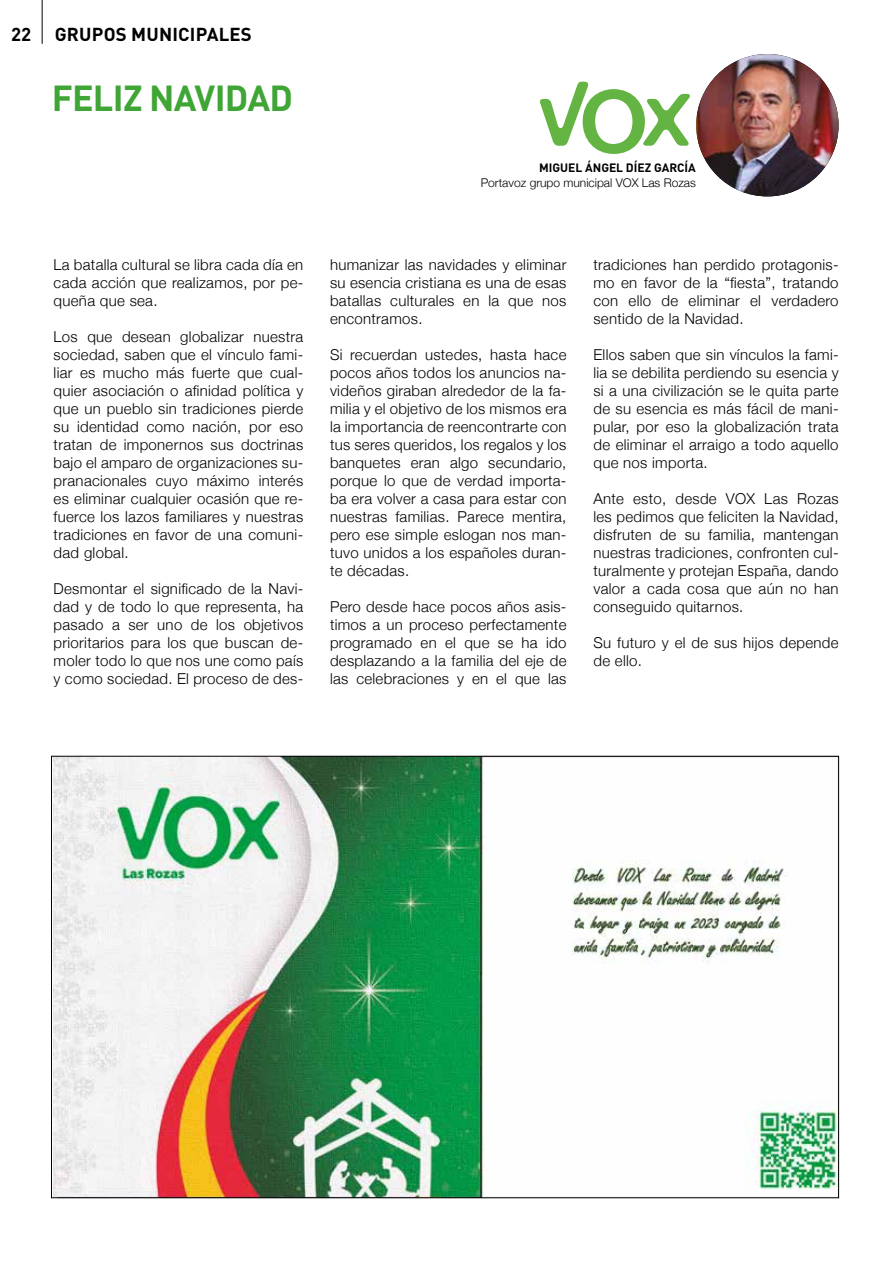
<style>
.page{position:relative;width:893px;height:1263px;background:#fff}
.page>*{position:absolute;margin:0;border:0;box-sizing:border-box;transform-origin:0 0}
.t1{font:700 35.7px "DINOT";letter-spacing:-.02em;color:#3fa535}
.t2{font:700 18.6px "DINOT";color:#000}
.t3{font:300 15px/18px "Helvetica Neue";letter-spacing:.02em;color:#000;text-align:justify}
.t4{font:300 12px "Helvetica Neue";color:#000}
.t5{font:700 12px "DINOT";color:#000}
</style>
<div class="page">
<hr style="left:42px;top:0;width:1px;height:44px;background:#000">
<img style="left:696px;top:54px;width:143px;height:142px;border-radius:71px">
<img style="left:54px;top:758px;width:783px;height:438px">
<svg style="left:539px;top:82px;width:151px;height:72px"></svg>
<p class="t2" style="left:11px;top:22px;width:22px">22</p>
<p class="t2" style="left:55px;top:22px;width:13px">GRUPOS</p>
<p class="t2" style="left:131px;top:22px;width:12px">MUNICIPALES</p>
<h1 class="t1" style="left:52px;top:75px;width:243px">FELIZ NAVIDAD</h1>
<p class="t5" style="left:539px;top:160px;width:158px">MIGUEL ÁNGEL DÍEZ GARCÍA</p>
<p class="t4" style="left:481px;top:173px;width:217px">Portavoz grupo municipal VOX Las Rozas</p>
<p class="t3" style="left:54px;top:255px;width:251px">La batalla cultural se libra cada día en cada acción que realizamos, por pe&shy;queña que sea.</p>
<p class="t3" style="left:54px;top:327px;width:251px">Los que desean globalizar nuestra sociedad, saben que el vínculo fami&shy;liar es mucho más fuerte que cual&shy;quier asociación o afinidad política y que un pueblo sin tradiciones pierde su identidad como nación, por eso tratan de imponernos sus doctrinas bajo el amparo de organizaciones su&shy;pranacionales cuyo máximo interés es eliminar cualquier ocasión que re&shy;fuerce los lazos familiares y nuestras tradiciones en favor de una comuni&shy;dad global.</p>
<p class="t3" style="left:54px;top:579px;width:251px">Desmontar el significado de la Navi&shy;dad y de todo lo que representa, ha pasado a ser uno de los objetivos prioritarios para los que buscan de&shy;moler todo lo que nos une como país y como sociedad. El proceso de des-</p>
<p class="t3" style="left:330px;top:255px;width:238px">humanizar las navidades y eliminar su esencia cristiana es una de esas batallas culturales en la que nos encontramos.</p>
<p class="t3" style="left:330px;top:345px;width:238px">Si recuerdan ustedes, hasta hace pocos años todos los anuncios na&shy;videños giraban alrededor de la fa&shy;milia y el objetivo de los mismos era la importancia de reencontrarte con tus seres queridos, los regalos y los banquetes eran algo secundario, porque lo que de verdad importa&shy;ba era volver a casa para estar con nuestras familias. Parece mentira, pero ese simple eslogan nos man&shy;tuvo unidos a los españoles duran&shy;te décadas.</p>
<p class="t3" style="left:330px;top:597px;width:238px">Pero desde hace pocos años asis&shy;timos a un proceso perfectamente programado en el que se ha ido desplazando a la familia del eje de las celebraciones y en el que las</p>
<p class="t3" style="left:593px;top:255px;width:247px">tradiciones han perdido protagonis&shy;mo en favor de la “fiesta”, tratando con ello de eliminar el verdadero sentido de la Navidad.</p>
<p class="t3" style="left:593px;top:345px;width:247px">Ellos saben que sin vínculos la fami&shy;lia se debilita perdiendo su esencia y si a una civilización se le quita parte de su esencia es más fácil de mani&shy;pular, por eso la globalización trata de eliminar el arraigo a todo aquello que nos importa.</p>
<p class="t3" style="left:593px;top:489px;width:247px">Ante esto, desde VOX Las Rozas les pedimos que feliciten la Navidad, disfruten de su familia, mantengan nuestras tradiciones, confronten cul&shy;turalmente y protejan España, dando valor a cada cosa que aún no han conseguido quitarnos.</p>
<p class="t3" style="left:593px;top:633px;width:247px">Su futuro y el de sus hijos depende de ello.</p>
</div>
